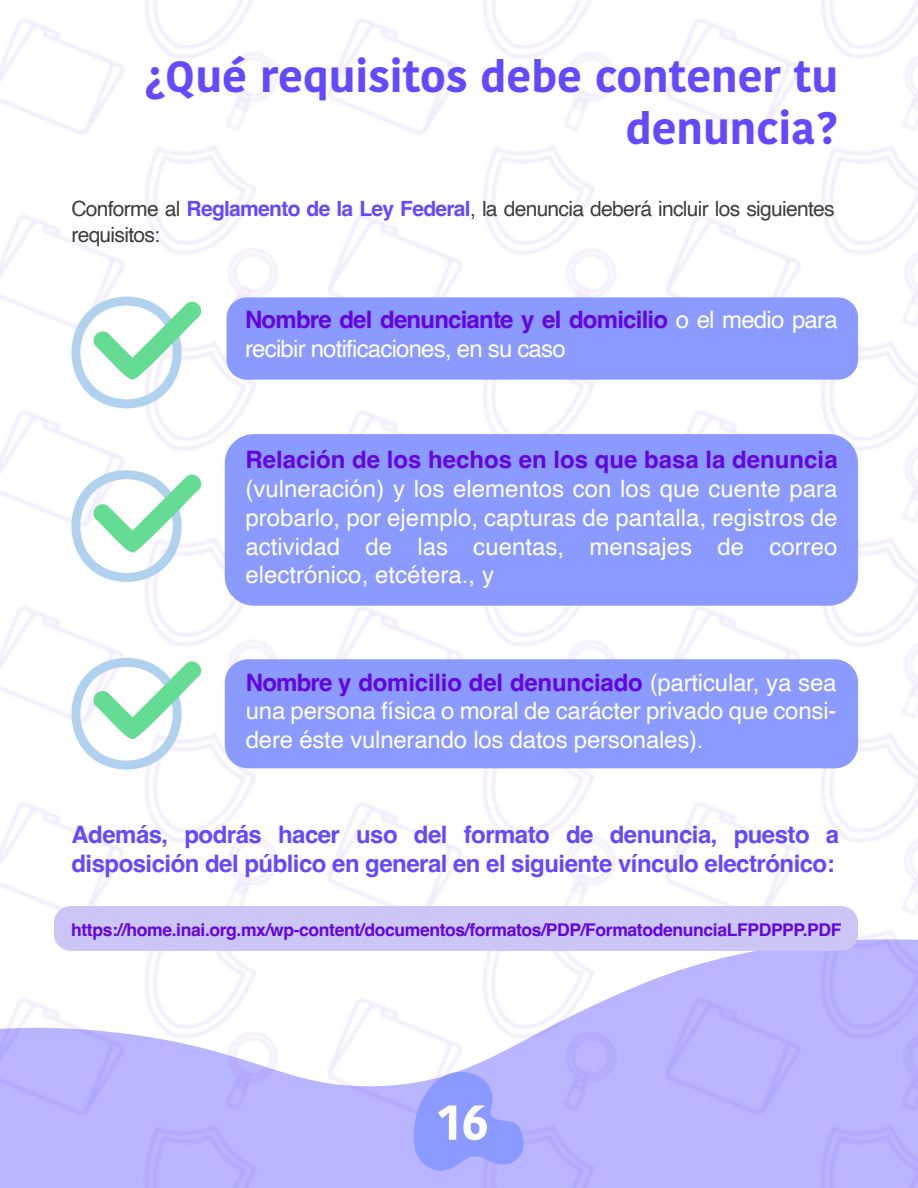
<style>
.page{position:relative;width:918px;height:1188px;background:#fff}
.page>*{position:absolute;margin:0;border:0;box-sizing:border-box;transform-origin:0 0}
.t1{font:700 51px "Kohinoor Telugu";color:#fff}
.t2{font:700 43.5px/52.2px "Kohinoor Telugu";color:#624bff;text-align:right}
.t3{font:24px/28.8px "Helvetica";letter-spacing:-.01em;color:#fff;text-align:justify}
.t4{font:700 24px/28.8px "Helvetica";letter-spacing:-.02em;color:#624bff}
.t5{font:24px/28.8px "Helvetica";letter-spacing:-.035em;color:#fff}
.t6{font:700 24px "Helvetica";color:#6405e0}
.t7{font:21px/25.2px "Helvetica";letter-spacing:-.035em;color:#3e3e3d}
.t8{font:700 17.55px "Helvetica";letter-spacing:-.02em;color:#6405e0}
.s1{font-weight:700;color:#624bff}
.s2{font-weight:700;color:#6405e0}
</style>
<div class="page">
<svg style="left:409px;top:1069px;width:119px;height:108px"></svg>
<svg style="left:53px;top:296px;width:154px;height:112px"></svg>
<svg style="left:53px;top:469px;width:154px;height:113px"></svg>
<svg style="left:53px;top:656px;width:154px;height:114px"></svg>
<div style="left:227px;top:297px;width:631px;height:83px;background:#8a9aff;border-radius:20px"></div>
<div style="left:225px;top:659px;width:633px;height:109px;background:#8a9aff;border-radius:23px"></div>
<div style="left:225px;top:434px;width:633px;height:172px;background:#8a9aff;border-radius:29px"></div>
<div style="left:54px;top:906px;width:804px;height:45px;background:#cbc6f5;border-radius:17px"></div>
<h2 class="t2" style="left:145px;top:51px;width:694px">¿Qué requisitos debe contener tu denuncia?</h2>
<p class="t7" style="left:71px;top:197px;width:765px">Conforme al <span class="s1">Reglamento de la Ley Federal</span>, la denuncia deberá incluir los siguientes requisitos:</p>
<p class="t5" style="left:245px;top:306px;width:594px"><span class="s2">Nombre del denunciante y el domicilio</span> o el medio para recibir notificaciones, en su caso</p>
<p class="t6" style="left:245px;top:445px;width:594px">Relación de los hechos en los que basa la denuncia</p>
<p class="t3" style="left:245px;top:475px;width:594px">(vulneración) y los elementos con los que cuente para probarlo, por ejemplo, capturas de pantalla, registros de actividad de las cuentas, mensajes de correo electrónico, etcétera., y</p>
<p class="t3" style="left:246px;top:669px;width:592px"><span class="s2">Nombre y domicilio del denunciado</span> (particular, ya sea una persona física o moral de carácter privado que consi&shy;dere éste vulnerando los datos personales).</p>
<p class="t4" style="left:71px;top:823px;width:769px">Además, podrás hacer uso del formato de denuncia, puesto a disposición del público en general en el siguiente vínculo electrónico:</p>
<p class="t8" style="left:71px;top:920px;width:772px">https://home.inai.org.mx/wp-content/documentos/formatos/PDP/FormatodenunciaLFPDPPP.PDF</p>
<h1 class="t1" style="left:438px;top:1092px;width:53px">16</h1>
</div>
